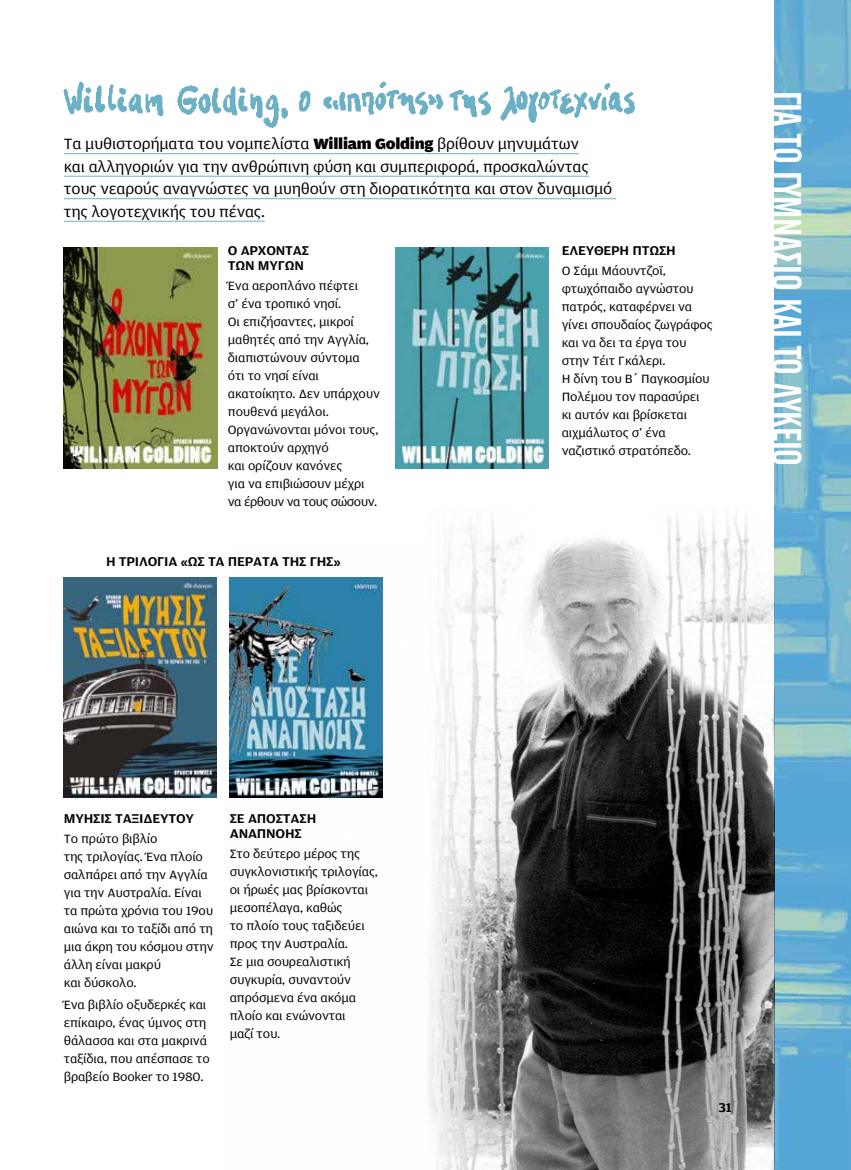
<style>
.page{position:relative;width:851px;height:1170px;background:#fff}
.page>*{position:absolute;margin:0;border:0;box-sizing:border-box;transform-origin:0 0}
.t1{font:39.75px "CF Blast Gothic Medi";letter-spacing:-.01em;color:#fff}
.t2{font:expanded 15.75px/22.5px "Amplitude GR";letter-spacing:-.015em;color:#000}
.t3{font:500 expanded 13.5px/15px "Amplitude GR";letter-spacing:-.015em;color:#000}
.t4{font:expanded 12.75px/18px "Amplitude GR";letter-spacing:-.015em;color:#000}
.s1{font-weight:900}
</style>
<div class="page">
<img style="left:774px;top:0;width:76px;height:1169px">
<img style="left:64px;top:248px;width:153px;height:220px">
<img style="left:395px;top:248px;width:154px;height:220px">
<hr style="left:64px;top:153px;width:515px;height:1px;background:#6bb0c5">
<hr style="left:64px;top:176px;width:524px;height:1px;background:#6bb0c5">
<hr style="left:64px;top:198px;width:552px;height:1px;background:#6bb0c5">
<hr style="left:64px;top:221px;width:201px;height:1px;background:#6bb0c5">
<img style="left:229px;top:517px;width:545px;height:652px">
<img style="left:64px;top:577px;width:153px;height:220px">
<img style="left:230px;top:577px;width:153px;height:220px">
<svg style="left:299px;top:91px;width:11px;height:20px"></svg>
<svg style="left:449px;top:90px;width:42px;height:27px"></svg>
<svg style="left:323px;top:82px;width:120px;height:33px"></svg>
<svg style="left:500px;top:82px;width:135px;height:41px"></svg>
<svg style="left:177px;top:85px;width:111px;height:43px"></svg>
<svg style="left:63px;top:82px;width:100px;height:34px"></svg>
<p class="t2" style="left:64px;top:133px;width:550px">Τα μυθιστορήματα του νομπελίστα <span class="s1">William Golding</span> βρίθουν μηνυμάτων<br>και αλληγοριών για την ανθρώπινη φύση και συμπεριφορά, προσκαλώντας τους νεαρούς αναγνώστες να μυηθούν στη διορατικότητα και στον δυναμισμό της λογοτεχνικής του πένας.</p>
<p class="t3" style="left:228px;top:243px;width:83px">O ΆΡΧΟΝΤΑΣ<br>ΤΩΝ ΜΥΓΏΝ</p>
<p class="t4" style="left:228px;top:277px;width:153px">Ένα αεροπλάνο πέφτει<br>σ’ ένα τροπικό νησί.<br>Οι επιζήσαντες, μικροί μαθητές από την Αγγλία, διαπιστώνουν σύντομα ότι το νησί είναι ακατοίκητο. Δεν υπάρχουν πουθενά μεγάλοι.<br>Οργανώνονται μόνοι τους, αποκτούν αρχηγό<br>και ορίζουν κανόνες<br>για να επιβιώσουν μέχρι να έρθουν να τους σώσουν.</p>
<p class="t3" style="left:561px;top:243px;width:116px">ΕΛΕΎΘΕΡΗ ΠΤΏΣΗ</p>
<p class="t4" style="left:561px;top:262px;width:152px">Ο Σάμι Μάουντζοϊ, φτωχόπαιδο αγνώστου πατρός, καταφέρνει να γίνει σπουδαίος ζωγράφος και να δει τα έργα του στην Τέιτ Γκάλερι.<br>Η δίνη του Β΄ Παγκοσμίου<br>Πολέμου τον παρασύρει κι αυτόν και βρίσκεται αιχμάλωτος σ’ ένα ναζιστικό στρατόπεδο.</p>
<p class="t3" style="left:106px;top:553px;width:236px">Η ΤΡΙΛΟΓΊΑ «ΩΣ ΤΑ ΠΈΡΑΤΑ ΤΗΣ ΓΗΣ»</p>
<h1 class="t1" style="left:806px;top:91px;width:377px;rotate:90deg">ΓΙΑ ΤΟ ΓΥΜΝΑΣΙΟ ΚΑΙ ΤΟ ΛΥΚΕΙΟ</h1>
<p class="t3" style="left:64px;top:810px;width:131px">ΜΎΗΣΙΣ ΤΑΞΙΔΕΥΤΟΎ</p>
<p class="t4" style="left:64px;top:829px;width:151px">Το πρώτο βιβλίο<br>της τριλογίας. Ένα πλοίο σαλπάρει από την Αγγλία για την Αυστραλία. Είναι τα πρώτα χρόνια του 19ου αιώνα και το ταξίδι από τη μια άκρη του κόσμου στην άλλη είναι μακρύ<br>και δύσκολο.</p>
<p class="t4" style="left:64px;top:996px;width:147px">Ένα βιβλίο οξυδερκές και επίκαιρο, ένας ύμνος στη θάλασσα και στα μακρινά ταξίδια, που απέσπασε το βραβείο Booker το 1980.</p>
<p class="t3" style="left:230px;top:810px;width:88px">ΣΕ ΑΠΌΣΤΑΣΗ<br>ΑΝΑΠΝΟΉΣ</p>
<p class="t4" style="left:230px;top:844px;width:150px">Στο δεύτερο μέρος της συγκλονιστικής τριλογίας, οι ήρωές μας βρίσκονται μεσοπέλαγα, καθώς<br>το πλοίο τους ταξιδεύει προς την Αυστραλία.<br>Σε μια σουρεαλιστική συγκυρία, συναντούν απρόσμενα ένα ακόμα πλοίο και ενώνονται<br>μαζί του.</p>
<p class="t3" style="left:718px;top:1099px;width:15px">31</p>
</div>
